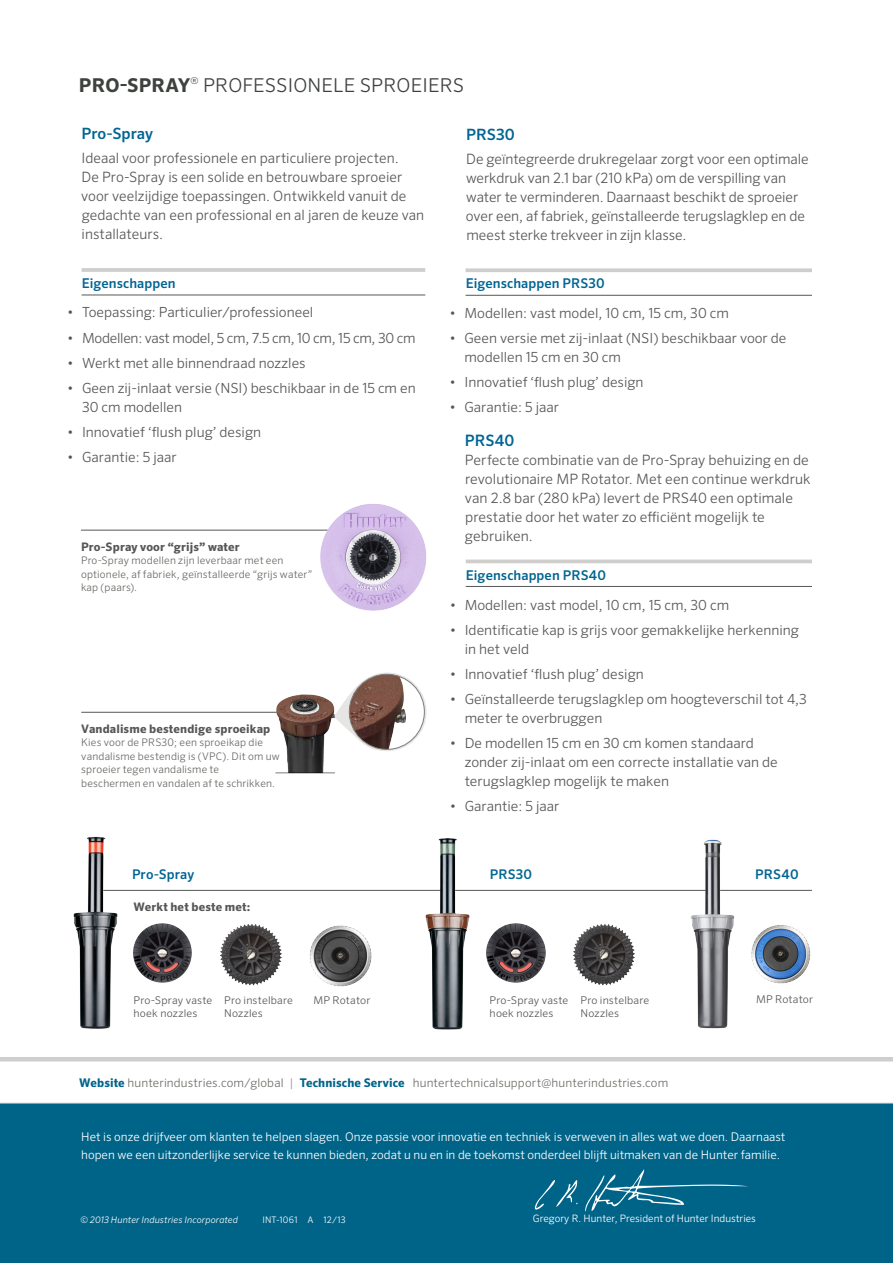
<style>
.page{position:relative;width:893px;height:1263px;background:#fff}
.page>*{position:absolute;margin:0;border:0;box-sizing:border-box;transform-origin:0 0}
._2__Header{font:300 19.05px "Sero Pro";letter-spacing:.01em;color:#3e423e}
._4a_alt__Header_abov{font:500 15.75px "Sero Pro";letter-spacing:.005em;color:#006592}
._4a_alt__Header_abov-2{font:500 15.6px "Sero Pro";color:#006592}
._5__Body_Copy{font:300 14.25px/19.2px "Sero Pro";color:#565855}
.t1{font:300 13.95px/18.8px "Sero Pro";color:#565855}
.t2{font:300 13.95px "Sero Pro";letter-spacing:-.02em;color:#565855}
._2a__Figure_Titles{font:500 13.5px "Sero Pro";letter-spacing:.01em;color:#006592}
._4a_alt__Header_abov-3{font:500 13.35px "Sero Pro";letter-spacing:.01em;color:#006592}
.t3{font:300 12px/18px "Sero Pro";color:#fff}
._2___Subtitle__Produ{font:300 12px "Sero Pro";letter-spacing:.01em;color:#706f6b}
.Side_bar_Information{font:700 11.7px "Sero Pro";letter-spacing:.015em;color:#565855}
.Side_bar_Information-2{font:300 10.65px/13.5px "Sero Pro";letter-spacing:.015em;color:#565855}
._2b__Figure_Details{font:300 10.5px/13.5px "Sero Pro";letter-spacing:.015em;color:#6a6965}
.t4{font:300 10.2px "Sero Pro";color:#fff}
._2___Subtitle__Produ-2{font:italic 300 9px "Sero Pro";letter-spacing:.02em;color:#fff}
._5__Body_Copy-2{font:300 9px "Sero Pro";letter-spacing:.025em;color:#fff}
.s1{font-weight:700}
.s2{font-weight:700;color:#006489}
.s3{color:#9b9896}
</style>
<div class="page">
<hr style="left:82px;top:268px;width:343px;height:4px;background:#d0cecc">
<hr style="left:82px;top:295px;width:343px;height:1px;background:#565855">
<svg style="left:466px;top:268px;width:346px;height:4px"></svg>
<hr style="left:466px;top:295px;width:346px;height:1px;background:#565855">
<hr style="left:81px;top:530px;width:251px;height:1px;background:#565855">
<svg style="left:466px;top:559px;width:346px;height:4px"></svg>
<hr style="left:466px;top:586px;width:346px;height:1px;background:#565855">
<img style="left:310px;top:925px;width:62px;height:62px">
<img style="left:133px;top:923px;width:59px;height:60px">
<img style="left:486px;top:923px;width:60px;height:60px">
<img style="left:220px;top:924px;width:62px;height:62px">
<img style="left:573px;top:924px;width:62px;height:62px">
<img style="left:751px;top:925px;width:60px;height:58px">
<hr style="left:96px;top:890px;width:716px;height:1px;background:#565855">
<img style="left:73px;top:836px;width:52px;height:193px">
<img style="left:418px;top:838px;width:58px;height:192px">
<img style="left:686px;top:839px;width:57px;height:190px">
<img style="left:310px;top:504px;width:117px;height:107px">
<hr style="left:0;top:1057px;width:893px;height:4px;background:#d0cecc">
<div style="left:0;top:1103px;width:893px;height:160px;background:#006489"></div>
<hr style="left:0;top:1103px;width:893px;height:1px;background:#a8a9ad">
<svg style="left:585px;top:1169px;width:163px;height:43px"></svg>
<svg style="left:535px;top:1180px;width:43px;height:30px"></svg>
<hr style="left:81px;top:712px;width:247px;height:1px;background:#565855">
<svg style="left:342px;top:672px;width:85px;height:79px"></svg>
<img style="left:349px;top:674px;width:75px;height:75px;border-radius:38px">
<div style="left:349px;top:674px;width:76px;height:75px;border:1px solid #7d7c79;border-radius:50%"></div>
<img style="left:269px;top:694px;width:73px;height:79px">
<hr style="left:275px;top:773px;width:60px;height:1px;background:#7d7c79">
<p class="_2__Header" style="left:79px;top:74px;width:387px"><span class="s1">PRO-SPRAY</span><sup>®</sup> PROFESSIONELE SPROEIERS</p>
<p class="_4a_alt__Header_abov-2" style="left:81px;top:124px;width:73px">Pro-Spray</p>
<p class="_5__Body_Copy" style="left:81px;top:148px;width:345px">Ideaal voor professionele en particuliere projecten.<br>De Pro-Spray is een solide en betrouwbare sproeier voor veelzijdige toepassingen. Ontwikkeld vanuit de gedachte van een professional en al jaren de keuze van installateurs.</p>
<p class="_2a__Figure_Titles" style="left:82px;top:275px;width:95px">Eigenschappen</p>
<p class="t1" style="left:67px;top:303px;width:248px">• Toepassing: Particulier/professioneel</p>
<p class="t2" style="left:67px;top:329px;width:350px">• Modellen: vast model, 5 cm, 7.5 cm, 10 cm, 15 cm, 30 cm</p>
<p class="t1" style="left:67px;top:353px;width:240px">• Werkt met alle binnendraad nozzles</p>
<p class="t1" style="left:82px;top:379px;width:335px;text-indent:-15px">• Geen zij-inlaat versie (NSI) beschikbaar in de 15 cm en<br>30 cm modellen</p>
<p class="t1" style="left:67px;top:423px;width:196px">• Innovatief ‘flush plug’ design</p>
<p class="t1" style="left:67px;top:448px;width:111px">• Garantie: 5 jaar</p>
<p class="_4a_alt__Header_abov-2" style="left:466px;top:125px;width:50px">PRS30</p>
<p class="_5__Body_Copy" style="left:466px;top:149px;width:344px">De geïntegreerde drukregelaar zorgt voor een optimale werkdruk van 2.1 bar (210 kPa) om de verspilling van water te verminderen. Daarnaast beschikt de sproeier over een, af fabriek, geïnstalleerde terugslagklep en de meest sterke trekveer in zijn klasse.</p>
<p class="_2a__Figure_Titles" style="left:466px;top:275px;width:140px">Eigenschappen PRS30</p>
<p class="t1" style="left:449px;top:303px;width:281px">• Modellen: vast model, 10 cm, 15 cm, 30 cm</p>
<p class="t1" style="left:464px;top:328px;width:324px;text-indent:-15px">• Geen versie met zij-inlaat (NSI) beschikbaar voor de modellen 15 cm en 30 cm</p>
<p class="t1" style="left:449px;top:372px;width:196px">• Innovatief ‘flush plug’ design</p>
<p class="t1" style="left:449px;top:398px;width:111px">• Garantie: 5 jaar</p>
<p class="_4a_alt__Header_abov" style="left:465px;top:430px;width:51px">PRS40</p>
<p class="_5__Body_Copy" style="left:465px;top:450px;width:347px">Perfecte combinatie van de Pro-Spray behuizing en de revolutionaire MP Rotator. Met een continue werkdruk van 2.8 bar (280 kPa) levert de PRS40 een optimale prestatie door het water zo efficiënt mogelijk te gebruiken.</p>
<p class="Side_bar_Information" style="left:81px;top:539px;width:160px">Pro-Spray voor “grijs” water</p>
<p class="_2b__Figure_Details" style="left:81px;top:553px;width:233px">Pro-Spray modellen zijn leverbaar met een optionele, af fabriek, geïnstalleerde “grijs water” kap (paars).</p>
<p class="_2a__Figure_Titles" style="left:466px;top:567px;width:142px">Eigenschappen PRS40</p>
<p class="t1" style="left:450px;top:595px;width:281px">• Modellen: vast model, 10 cm, 15 cm, 30 cm</p>
<p class="t1" style="left:465px;top:620px;width:336px;text-indent:-15px">• Identificatie kap is grijs voor gemakkelijke herkenning in het veld</p>
<p class="t1" style="left:450px;top:664px;width:196px">• Innovatief ‘flush plug’ design</p>
<p class="t1" style="left:465px;top:689px;width:344px;text-indent:-15px">• Geïnstalleerde terugslagklep om hoogteverschil tot 4,3 meter te overbruggen</p>
<p class="t1" style="left:465px;top:733px;width:315px;text-indent:-15px">• De modellen 15 cm en 30 cm komen standaard zonder zij-inlaat om een correcte installatie van de terugslagklep mogelijk te maken</p>
<p class="t1" style="left:450px;top:796px;width:111px">• Garantie: 5 jaar</p>
<p class="Side_bar_Information" style="left:81px;top:721px;width:191px">Vandalisme bestendige sproeikap</p>
<p class="_2b__Figure_Details" style="left:81px;top:736px;width:200px">Kies voor de PRS30; een sproeikap die vandalisme bestendig is (VPC). Dit om uw sproeier tegen vandalisme te beschermen en vandalen af te schrikken.</p>
<p class="_4a_alt__Header_abov-3" style="left:132px;top:866px;width:64px">Pro-Spray</p>
<p class="_4a_alt__Header_abov-3" style="left:490px;top:866px;width:44px">PRS30</p>
<p class="_4a_alt__Header_abov-3" style="left:755px;top:866px;width:45px">PRS40</p>
<p class="Side_bar_Information" style="left:133px;top:899px;width:119px">Werkt het beste met:</p>
<p class="Side_bar_Information-2" style="left:134px;top:993px;width:80px">Pro-Spray vaste</p>
<p class="Side_bar_Information-2" style="left:313px;top:994px;width:59px">MP Rotator</p>
<p class="Side_bar_Information-2" style="left:756px;top:993px;width:59px">MP Rotator</p>
<p class="Side_bar_Information-2" style="left:134px;top:1006px;width:65px">hoek nozzles</p>
<p class="Side_bar_Information-2" style="left:490px;top:993px;width:80px">Pro-Spray vaste hoek nozzles</p>
<p class="Side_bar_Information-2" style="left:224px;top:993px;width:70px">Pro instelbare<br>Nozzles</p>
<p class="Side_bar_Information-2" style="left:580px;top:993px;width:70px">Pro instelbare<br>Nozzles</p>
<p class="_2___Subtitle__Produ" style="left:79px;top:1076px;width:591px"><span class="s2">Website</span> hunterindustries.com/global <span class="s3">|</span> <span class="s2">Technische Service</span> huntertechnicalsupport@hunterindustries.com</p>
<p class="t3" style="left:81px;top:1127px;width:706px">Het is onze drijfveer om klanten te helpen slagen. Onze passie voor innovatie en techniek is verweven in alles wat we doen. Daarnaast hopen we een uitzonderlijke service te kunnen bieden, zodat u nu en in de toekomst onderdeel blijft uitmaken van de Hunter familie.</p>
<p class="_2___Subtitle__Produ-2" style="left:80px;top:1214px;width:159px">© 2013 Hunter Industries Incorporated</p>
<p class="_5__Body_Copy-2" style="left:262px;top:1215px;width:85px">INT-1061 A 12/13</p>
<p class="t4" style="left:533px;top:1213px;width:224px">Gregory R. Hunter, President of Hunter Industries</p>
</div>
